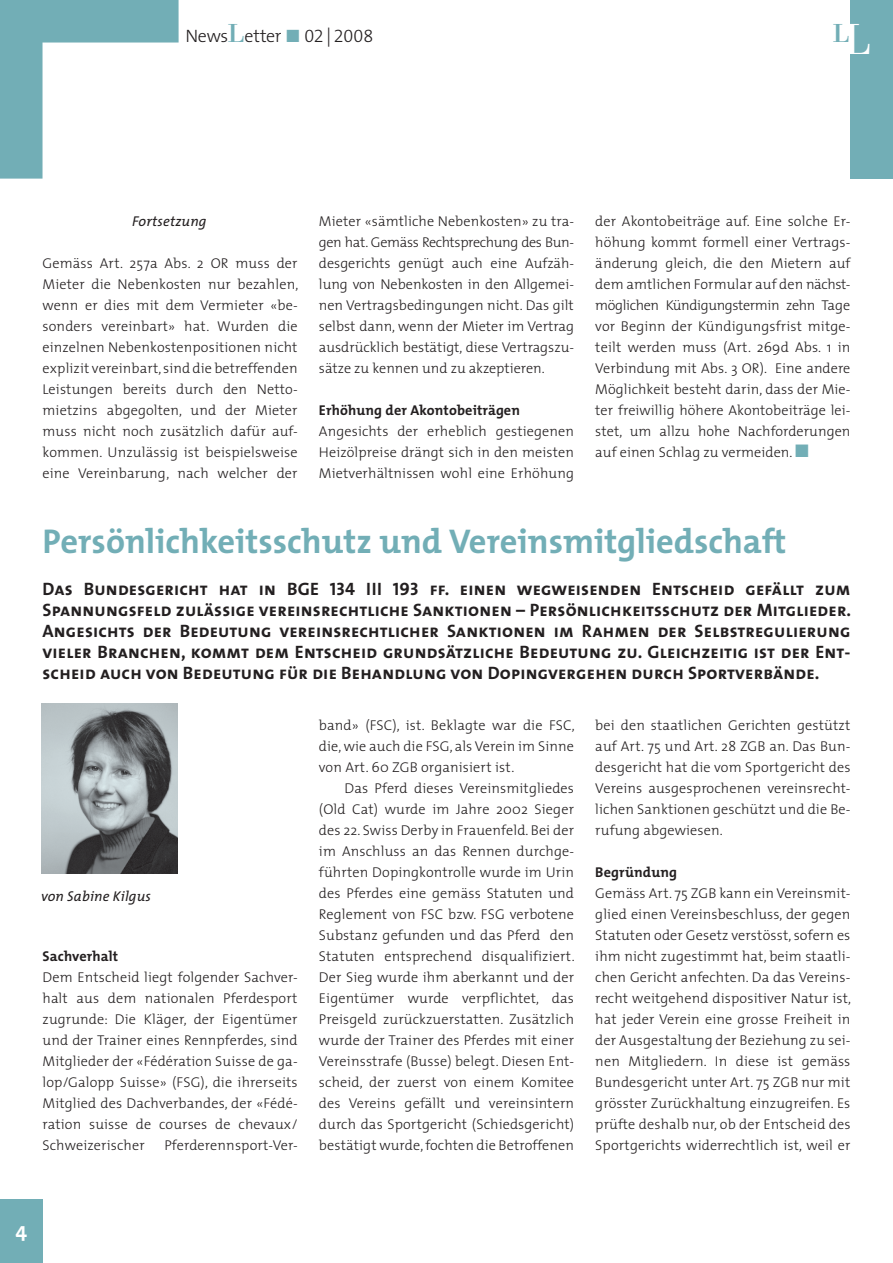
<style>
.page{position:relative;width:893px;height:1263px;background:#fff}
.page>*{position:absolute;margin:0;border:0;box-sizing:border-box;transform-origin:0 0}
.lauf{font:700 34.5px "The Mix";color:#72aeb6}
.t1{font:27px "Bodoni";color:#72aeb6}
.t2{font:700 21px "The Mix";color:#fff}
.lead{font:18px/21px "The Mix Bold Caps";letter-spacing:.01em;color:#231f20;text-align:justify}
.t3{font:300 18px "The Mix";letter-spacing:-.025em;color:#231f20}
.lauf-2{font:300 14.25px/21px "The Mix";letter-spacing:.01em;color:#231f20;text-align:justify}
.lauf_einzug{font:300 14.25px/21px "The Mix";letter-spacing:.01em;color:#231f20;text-align:justify}
.lauf_titel{font:700 14.25px "The Mix";letter-spacing:.01em;color:#231f20}
.lauf-3{font:italic 14.25px "The Mix";letter-spacing:.01em;color:#231f20}
.s1{font-family:"Bodoni";font-weight:400;font-size:27px;color:#72aeb6}
.s2{font-family:"The Mix Light Expert";font-weight:400;color:#72aeb6}
.s3{font-family:"The Mix Light Expert";font-weight:400}
.s4{font-size:45px;color:#fff}
</style>
<div class="page">
<div style="left:0;top:1199px;width:43px;height:64px;background:#72aeb6"></div>
<svg style="left:0;top:0;width:179px;height:179px"></svg>
<div style="left:850px;top:0;width:43px;height:179px;background:#72aeb6"></div>
<img style="left:41px;top:704px;width:136px;height:170px">
<p class="t3" style="left:185px;top:22px;width:189px">News<span class="s1">L</span>etter <span class="s2">ó</span> <span class="s3">02]2008</span></p>
<h2 class="t1" style="left:833px;top:17px;width:39px">L<span class="s4">L</span></h2>
<p class="lauf-3" style="left:132px;top:209px;width:76px">Fortsetzung</p>
<p class="lauf-2" style="left:43px;top:252px;width:257px">Gemäss Art. 257a Abs. 2 OR muss der Mieter die Nebenkosten nur bezahlen, wenn er dies mit dem Vermieter «be&shy;sonders vereinbart» hat. Wurden die einzelnen Nebenkostenpositionen nicht explizit vereinbart, sind die betreffenden Leistungen bereits durch den Netto&shy;mietzins abgegolten, und der Mieter muss nicht noch zusätzlich dafür auf&shy;kommen. Unzulässig ist beispielsweise eine Vereinbarung, nach welcher der</p>
<p class="lauf-2" style="left:319px;top:210px;width:257px">Mieter «sämtliche Nebenkosten» zu tra&shy;gen hat. Gemäss Rechtsprechung des Bun&shy;desgerichts genügt auch eine Aufzäh&shy;lung von Nebenkosten in den Allgemei&shy;nen Vertragsbedingungen nicht. Das gilt selbst dann, wenn der Mieter im Vertrag ausdrücklich bestätigt, diese Vertragszu&shy;sätze zu kennen und zu akzeptieren.</p>
<p class="lauf_titel" style="left:319px;top:398px;width:203px">Erhöhung der Akontobeiträgen</p>
<p class="lauf-2" style="left:319px;top:420px;width:257px">Angesichts der erheblich gestiegenen Heizölpreise drängt sich in den meisten Mietverhältnissen wohl eine Erhöhung</p>
<p class="lauf-2" style="left:595px;top:210px;width:257px">der Akontobeiträge auf. Eine solche Er&shy;höhung kommt formell einer Vertrags&shy;änderung gleich, die den Mietern auf dem amtlichen Formular auf den nächst&shy;möglichen Kündigungstermin zehn Tage vor Beginn der Kündigungsfrist mitge&shy;teilt werden muss (Art. 269d Abs. 1 in Verbindung mit Abs. 3 OR). Eine andere Möglichkeit besteht darin, dass der Mie&shy;ter freiwillig höhere Akontobeiträge lei&shy;stet, um allzu hohe Nachforderungen auf einen Schlag zu vermeiden.</p>
<p class="lauf" style="left:43px;top:512px;width:745px">Persönlichkeitsschutz und Vereinsmitgliedschaft</p>
<p class="lead" style="left:43px;top:578px;width:810px">Das Bundesgericht hat in BGE 134 III 193 ff. einen wegweisenden Entscheid gefällt zum Spannungsfeld zulässige vereinsrechtliche Sanktionen – Persönlichkeitsschutz der Mitglieder.<br>Angesichts der Bedeutung vereinsrechtlicher Sanktionen im Rahmen der Selbstregulierung vieler Branchen, kommt dem Entscheid grundsätzliche Bedeutung zu. Gleichzeitig ist der Ent&shy;scheid auch von Bedeutung für die Behandlung von Dopingvergehen durch Sportverbände.</p>
<p class="lauf-2" style="left:319px;top:714px;width:257px">band» (FSC), ist. Beklagte war die FSC, die, wie auch die FSG, als Verein im Sinne von Art. 60 ZGB organisiert ist.</p>
<p class="lauf_einzug" style="left:319px;top:777px;width:257px;text-indent:26px">Das Pferd dieses Vereinsmitgliedes (Old Cat) wurde im Jahre 2002 Sieger des 22. Swiss Derby in Frauenfeld. Bei der im Anschluss an das Rennen durchge&shy;führten Dopingkontrolle wurde im Urin des Pferdes eine gemäss Statuten und Reglement von FSC bzw. FSG verbotene Substanz gefunden und das Pferd den Statuten entsprechend disqualifiziert.<br>Der Sieg wurde ihm aberkannt und der Eigentümer wurde verpflichtet, das Preisgeld zurückzuerstatten. Zusätzlich wurde der Trainer des Pferdes mit einer Vereinsstrafe (Busse) belegt. Diesen Ent&shy;scheid, der zuerst von einem Komitee des Vereins gefällt und vereinsintern durch das Sportgericht (Schiedsgericht) bestätigt wurde, fochten die Betroffenen</p>
<p class="lauf_einzug" style="left:595px;top:714px;width:257px">bei den staatlichen Gerichten gestützt auf Art. 75 und Art. 28 ZGB an. Das Bun&shy;desgericht hat die vom Sportgericht des Vereins ausgesprochenen vereinsrecht&shy;lichen Sanktionen geschützt und die Be&shy;rufung abgewiesen.</p>
<p class="lauf_titel" style="left:595px;top:860px;width:83px">Begründung</p>
<p class="lauf-2" style="left:595px;top:882px;width:257px">Gemäss Art. 75 ZGB kann ein Vereinsmit&shy;glied einen Vereinsbeschluss, der gegen Statuten oder Gesetz verstösst, sofern es ihm nicht zugestimmt hat, beim staatli&shy;chen Gericht anfechten. Da das Vereins&shy;recht weitgehend dispositiver Natur ist, hat jeder Verein eine grosse Freiheit in der Ausgestaltung der Beziehung zu sei&shy;nen Mitgliedern. In diese ist gemäss Bundesgericht unter Art. 75 ZGB nur mit grösster Zurückhaltung einzugreifen. Es prüfte deshalb nur, ob der Entscheid des Sportgerichts widerrechtlich ist, weil er</p>
<p class="lauf-3" style="left:41px;top:884px;width:111px">von Sabine Kilgus</p>
<p class="lauf_titel" style="left:43px;top:944px;width:77px">Sachverhalt</p>
<p class="lauf-2" style="left:43px;top:966px;width:257px">Dem Entscheid liegt folgender Sachver&shy;halt aus dem nationalen Pferdesport zugrunde: Die Kläger, der Eigentümer und der Trainer eines Rennpferdes, sind Mitglieder der «Fédération Suisse de ga&shy;lop/Galopp Suisse» (FSG), die ihrerseits Mitglied des Dachverbandes, der «Fédé&shy;ration suisse de courses de chevaux/ Schweizerischer</p>
<p class="lauf-2" style="left:164px;top:1134px;width:135px">Pferderennsport-Ver-</p>
<h3 class="t2" style="left:15px;top:1213px;width:13px">4</h3>
</div>
